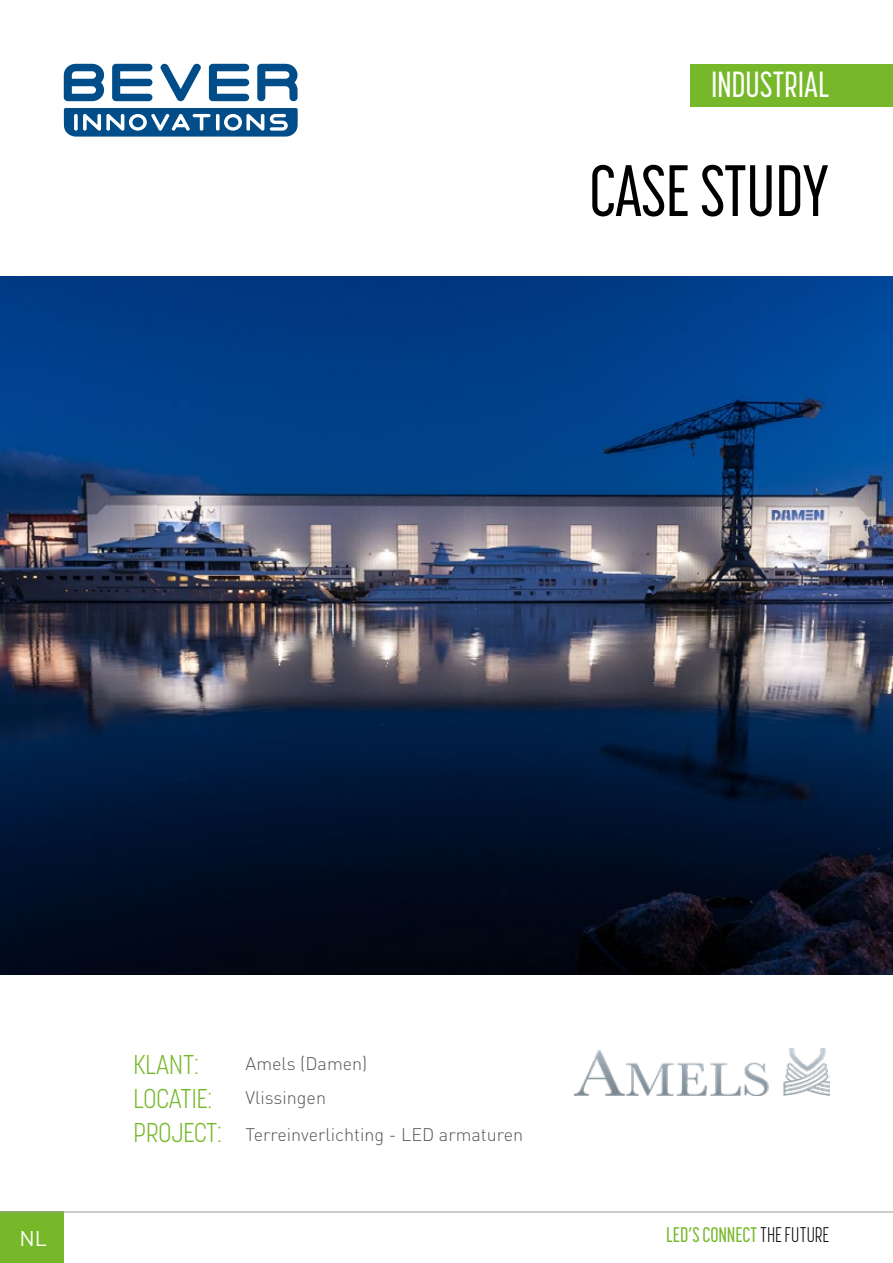
<style>
.page{position:relative;width:893px;height:1263px;background:#fff}
.page>*{position:absolute;margin:0;border:0;box-sizing:border-box;transform-origin:0 0}
.t1{font:500 72px "Korolev Compressed";letter-spacing:-.005em;color:#000}
.t2{font:500 36px "Korolev Compressed";letter-spacing:.005em;color:#fff}
.t3{font:300 27px "Korolev Condensed";color:#76b82a}
.t4{font:500 21px "Korolev Compressed";letter-spacing:-.005em;color:#76b82a}
.t5{font:21px "DIN Pro";color:#fff}
.t6{font:300 18px/34px "DIN Pro";color:#575756}
.s1{font-family:"Korolev Condensed";font-size:27px;color:#76b82a}
.s2{font-weight:300;color:#000}
</style>
<div class="page">
<img style="left:0;top:276px;width:893px;height:699px">
<div style="left:0;top:1211px;width:64px;height:52px;background:#76b82a"></div>
<img style="left:574px;top:1048px;width:255px;height:48px">
<div style="left:690px;top:64px;width:203px;height:42px;background:#76b82a"></div>
<svg style="left:64px;top:64px;width:234px;height:73px"></svg>
<hr style="left:0;top:1211px;width:893px;height:1px;background:#9d9d9c">
<h2 class="t2" style="left:711px;top:65px;width:120px">INDUSTRIAL</h2>
<h1 class="t1" style="left:589px;top:151px;width:242px">CASE STUDY</h1>
<p class="t5" style="left:19px;top:1222px;width:29px">NL</p>
<h3 class="t3" style="left:134px;top:1048px;width:66px">KLANT:</h3>
<p class="t6" style="left:134px;top:1045px;width:235px;text-indent:112px">Amels (Damen)<br><span class="s1">LOCATIE:</span> Vlissingen</p>
<p class="t6" style="left:134px;top:1116px;width:391px"><span class="s1">PROJECT:</span> Terreinverlichting - LED armaturen</p>
<p class="t4" style="left:666px;top:1223px;width:164px">LED’S CONNECT <span class="s2">THE FUTURE</span></p>
</div>
